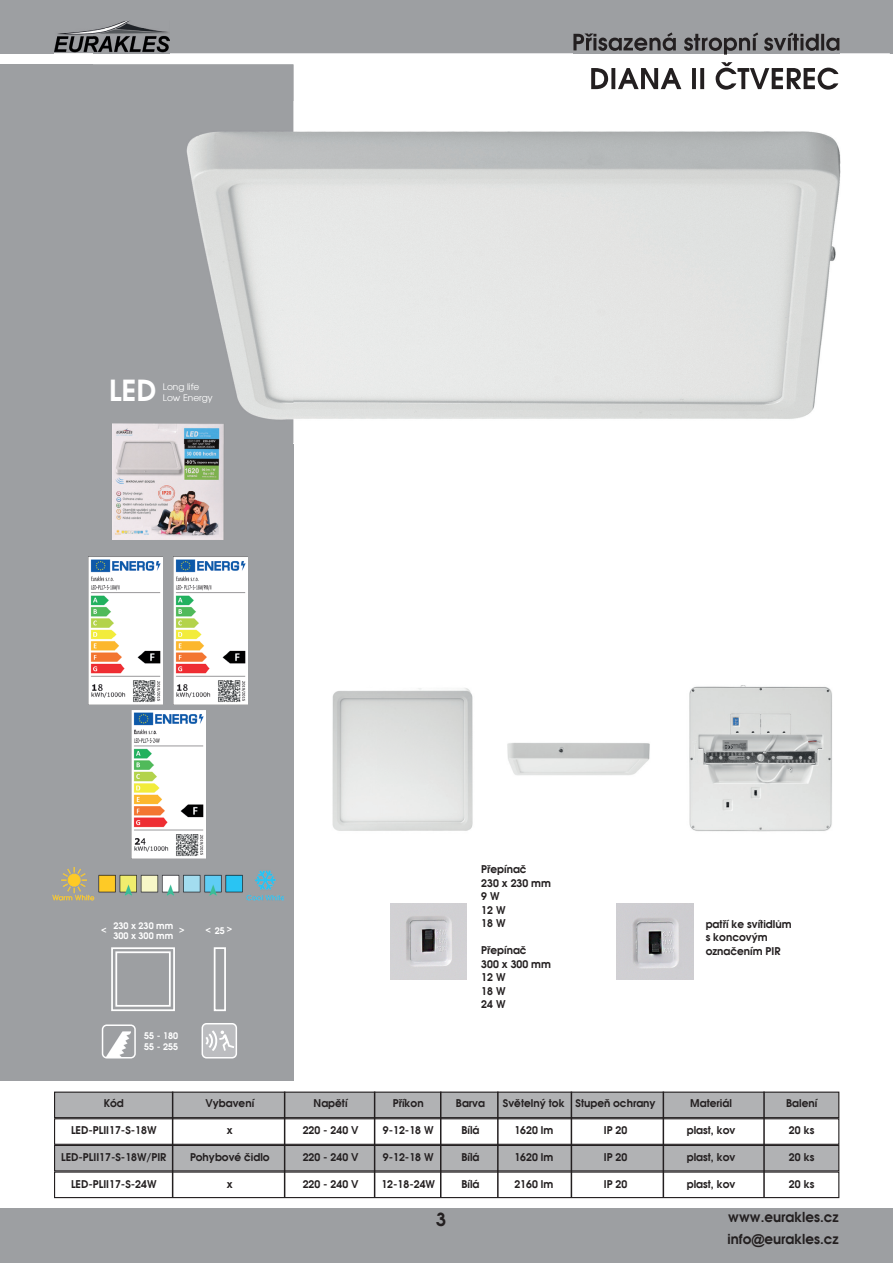
<style>
.page{position:relative;width:893px;height:1263px;background:#fff}
.page>*{position:absolute;margin:0;border:0;box-sizing:border-box;transform-origin:0 0}
.t1{font:700 28.5px "Avalon";color:#fff}
.t2{font:700 18px "Avalon";color:#231f20}
.t3{font:700 13.5px/21.6px "Avalon";color:#231f20}
.t4{font:700 10.5px/13.5px "Avalon";color:#231f20}
.t5{font:700 9px/10.8px "Avalon";color:#fff}
.t6{font:9px/10.8px "Avalon";color:#fff}
.s1{font-family:"Arial"}
</style>
<div class="page">
<div style="left:0;top:64px;width:293px;height:1017px;background:#9d9fa2"></div>
<div style="left:0;top:0;width:893px;height:53px;background:#9d9fa2"></div>
<div style="left:0;top:1209px;width:893px;height:54px;background:#9d9fa2"></div>
<img style="left:54px;top:21px;width:94px;height:33px">
<img style="left:93px;top:29px;width:797px;height:72px">
<img style="left:293px;top:101px;width:548px;height:342px">
<img style="left:93px;top:64px;width:200px;height:356px">
<img style="left:573px;top:53px;width:266px;height:2px">
<img style="left:573px;top:32px;width:266px;height:21px">
<img style="left:591px;top:62px;width:247px;height:28px">
<img style="left:112px;top:423px;width:112px;height:116px">
<img style="left:89px;top:556px;width:73px;height:149px">
<img style="left:174px;top:556px;width:73px;height:149px">
<img style="left:132px;top:710px;width:73px;height:148px">
<img style="left:52px;top:867px;width:232px;height:33px">
<img style="left:332px;top:688px;width:141px;height:143px">
<img style="left:507px;top:743px;width:143px;height:33px">
<img style="left:689px;top:685px;width:143px;height:147px">
<svg style="left:213px;top:947px;width:13px;height:65px"></svg>
<svg style="left:111px;top:947px;width:64px;height:64px"></svg>
<img style="left:107px;top:1031px;width:24px;height:24px">
<div style="left:102px;top:1024px;width:34px;height:34px;border:2px solid #fff;border-radius:4px"></div>
<div style="left:55px;top:1092px;width:784px;height:26px;background:#b1b2b4"></div>
<div style="left:54px;top:1091px;width:785px;height:27px;border:1px solid #231f20"></div>
<div style="left:55px;top:1145px;width:784px;height:26px;background:#b1b2b4"></div>
<div style="left:54px;top:1145px;width:785px;height:26px;border:1px solid #231f20"></div>
<div style="left:54px;top:1118px;width:785px;height:27px;border:1px solid #231f20"></div>
<div style="left:54px;top:1171px;width:785px;height:27px;border:1px solid #231f20"></div>
<hr style="left:172px;top:1091px;width:1px;height:107px;background:#231f20">
<hr style="left:284px;top:1091px;width:1px;height:107px;background:#231f20">
<hr style="left:374px;top:1091px;width:1px;height:107px;background:#231f20">
<hr style="left:440px;top:1091px;width:1px;height:107px;background:#231f20">
<hr style="left:497px;top:1091px;width:2px;height:107px;background:#231f20">
<hr style="left:571px;top:1091px;width:1px;height:107px;background:#231f20">
<hr style="left:663px;top:1091px;width:1px;height:107px;background:#231f20">
<hr style="left:763px;top:1091px;width:2px;height:107px;background:#231f20">
<svg style="left:205px;top:1026px;width:29px;height:29px"></svg>
<div style="left:202px;top:1023px;width:35px;height:35px;border:2px solid #fff;border-radius:4px"></div>
<img style="left:390px;top:903px;width:77px;height:77px">
<img style="left:617px;top:903px;width:76px;height:77px">
<h1 class="t1" style="left:109px;top:373px;width:49px">LED</h1>
<p class="t6" style="left:163px;top:382px;width:51px">Long life<br>Low Energy</p>
<p class="t5" style="left:113px;top:920px;width:61px">230 x 230 mm<br>300 x 300 mm</p>
<p class="t5" style="left:101px;top:924px;width:7px">&lt;</p>
<p class="t5" style="left:179px;top:924px;width:55px">&gt; &lt;25&gt;</p>
<p class="t5" style="left:144px;top:1030px;width:36px">55 - 180<br>55 - 255</p>
<p class="t4" style="left:104px;top:1096px;width:22px">Kód</p>
<p class="t4" style="left:71px;top:1123px;width:87px">LED-PLII17-S-18W</p>
<p class="t4" style="left:61px;top:1150px;width:107px">LED-PLII17-S-18W/PIR</p>
<p class="t4" style="left:71px;top:1177px;width:87px">LED-PLII17-S-24W</p>
<p class="t4" style="left:205px;top:1096px;width:50px">Vybavení</p>
<p class="t4" style="left:227px;top:1123px;width:7px">x</p>
<p class="t4" style="left:190px;top:1150px;width:81px">Pohybové čidlo</p>
<p class="t4" style="left:227px;top:1177px;width:7px">x</p>
<p class="t4" style="left:481px;top:862px;width:71px">Přepínač<br>230 x 230 mm<br>9 W<br>12 W<br>18 W</p>
<p class="t4" style="left:481px;top:943px;width:71px">Přepínač<br>300 x 300 mm<br>12 W<br>18 W<br>24 W</p>
<p class="t4" style="left:706px;top:917px;width:87px">patří ke svítidlům s koncovým označením PIR</p>
<p class="t4" style="left:314px;top:1096px;width:36px">Napětí</p>
<p class="t4" style="left:303px;top:1123px;width:57px">220 - 240 V</p>
<p class="t4" style="left:303px;top:1150px;width:57px">220 - 240 V</p>
<p class="t4" style="left:303px;top:1177px;width:57px">220 - 240 V</p>
<p class="t4" style="left:393px;top:1096px;width:32px">Příkon</p>
<p class="t4" style="left:383px;top:1123px;width:52px">9-12-18 W</p>
<p class="t4" style="left:383px;top:1150px;width:52px">9-12-18 W</p>
<p class="t4" style="left:381px;top:1177px;width:55px">12-18-24W</p>
<p class="t4" style="left:456px;top:1096px;width:31px">Barva</p>
<p class="t4" style="left:461px;top:1123px;width:20px">Bílá</p>
<p class="t4" style="left:461px;top:1150px;width:20px">Bílá</p>
<p class="t4" style="left:461px;top:1177px;width:20px">Bílá</p>
<p class="t4" style="left:503px;top:1096px;width:63px">Světelný tok</p>
<p class="t4" style="left:514px;top:1123px;width:40px">1620 lm</p>
<p class="t4" style="left:514px;top:1150px;width:40px">1620 lm</p>
<p class="t4" style="left:514px;top:1177px;width:40px">2160 lm</p>
<p class="t4" style="left:575px;top:1096px;width:82px">Stupeň ochrany</p>
<p class="t4" style="left:604px;top:1123px;width:25px">IP 20</p>
<p class="t4" style="left:604px;top:1150px;width:25px">IP 20</p>
<p class="t4" style="left:604px;top:1177px;width:25px">IP 20</p>
<p class="t4" style="left:690px;top:1096px;width:43px">Materiál</p>
<p class="t4" style="left:687px;top:1123px;width:50px">plast, kov</p>
<p class="t4" style="left:687px;top:1150px;width:50px">plast, kov</p>
<p class="t4" style="left:687px;top:1177px;width:50px">plast, kov</p>
<p class="t4" style="left:786px;top:1096px;width:33px">Balení</p>
<p class="t4" style="left:789px;top:1123px;width:27px">20 ks</p>
<p class="t4" style="left:789px;top:1150px;width:27px">20 ks</p>
<p class="t4" style="left:789px;top:1177px;width:27px">20 ks</p>
<h2 class="t2" style="left:436px;top:1208px;width:12px">3</h2>
<p class="t3" style="left:728px;top:1206px;width:113px">www.eurakles.cz info<span class="s1">@</span>eurakles.cz</p>
</div>
